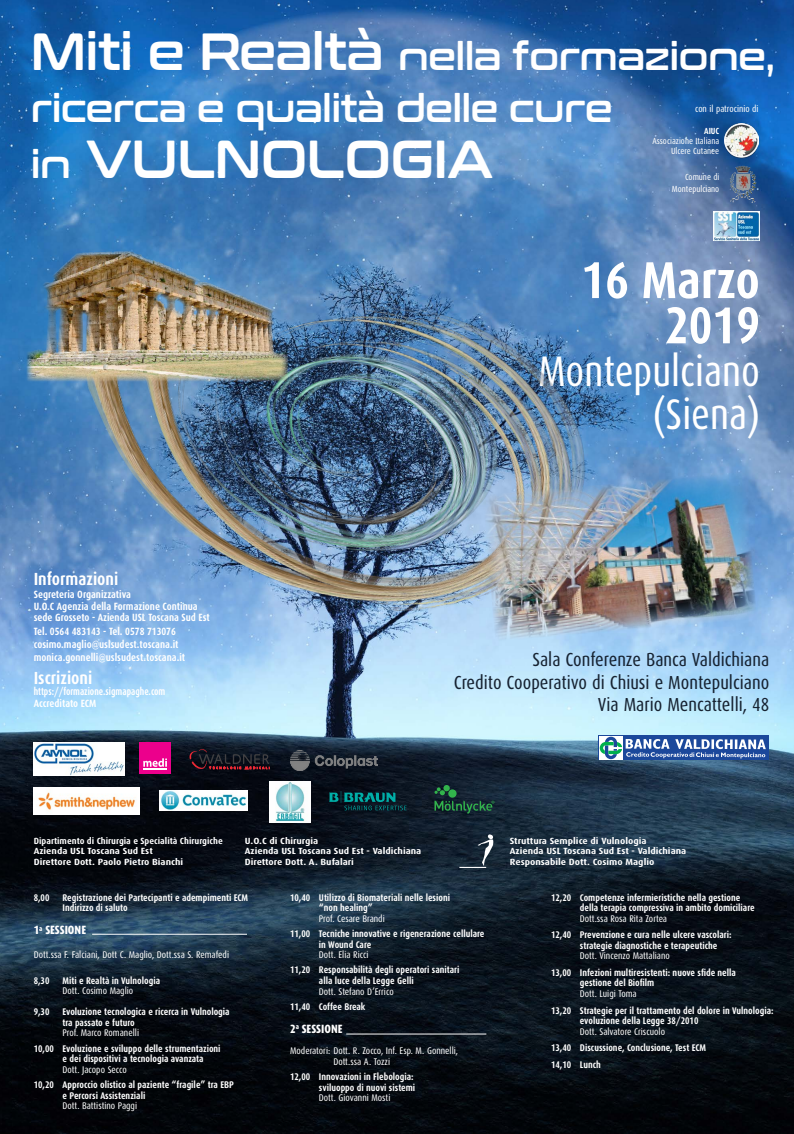
<style>
.page{position:relative;width:794px;height:1134px;background:#fff}
.page>*{position:absolute;margin:0;border:0;box-sizing:border-box;transform-origin:0 0}
.t1{font:53.2px "Conthrax Sb";color:#fff;scale:.88 1}
.t2{font:700 52px/45.2px "Dax Condensed";color:#fff;text-align:right}
.t3{font:42.8px/42.7px "Dax Condensed";color:#fff;text-align:right}
.t4{font:38.8px/52px "Conthrax Sb";color:#fff;scale:.88 1}
.t5{font:18.88px/22.7px "Dax Condensed";color:#162231;text-align:right}
.t6{font:700 17.56px "Dax Condensed";color:#fff}
.t7{font:800 12px "Dax Condensed";color:#fff}
.t8{font:700 10.56px/11.4px "Dax Condensed";color:#fff}
.t9{font:700 10.56px/11.4px "Dax Condensed";color:#fff;scale:.88 1}
.t10{font:700 9.68px/10.6px "Dax Condensed";color:#fff}
.t11{font:9.68px/10.6px "Dax Condensed";color:#fff}
.t12{font:9.44px "Dax Condensed";color:#fff}
.t13{font:700 8.92px/10.3px "Dax Condensed";color:#fff;scale:1.25 1}
.t14{font:700 8.92px/10.3px "Dax Condensed";color:#fff;scale:1.13 1}
.t15{font:8.84px/12.2px "Dax Condensed";color:#fff;text-align:right}
.t16{font:700 8.84px "Dax Condensed";color:#fff}
.s1{font-size:52px}
.s2{font-size:38.8px}
</style>
<div class="page">
<img style="left:0;top:0;width:794px;height:1134px">
<div style="left:598px;top:735px;width:171px;height:25px;background:#1b489b"></div>
<div style="left:599px;top:736px;width:23px;height:24px;background:#fff"></div>
<svg style="left:600px;top:737px;width:166px;height:22px"></svg>
<svg style="left:735px;top:166px;width:8px;height:7px"></svg>
<img style="left:725px;top:123px;width:33px;height:35px">
<img style="left:714px;top:211px;width:46px;height:29px">
<img style="left:34px;top:788px;width:105px;height:26px">
<div style="left:139px;top:743px;width:32px;height:31px;background:#ec008c"></div>
<svg style="left:143px;top:758px;width:24px;height:12px"></svg>
<img style="left:290px;top:751px;width:87px;height:19px">
<img style="left:34px;top:743px;width:91px;height:33px">
<svg style="left:329px;top:791px;width:77px;height:19px"></svg>
<img style="left:269px;top:781px;width:42px;height:42px">
<img style="left:160px;top:790px;width:87px;height:20px">
<svg style="left:189px;top:749px;width:81px;height:21px;background:#261822"></svg>
<svg style="left:434px;top:785px;width:60px;height:29px;background:#193f36"></svg>
<svg style="left:459px;top:834px;width:34px;height:34px"></svg>
<hr style="left:92px;top:934px;width:155px;height:1px;background:#fff">
<hr style="left:346px;top:1034px;width:140px;height:1px;background:#fff">
<img style="left:49px;top:268px;width:554px;height:371px">
<img style="left:79px;top:266px;width:513px;height:385px">
<img style="left:68px;top:282px;width:538px;height:344px">
<img style="left:103px;top:289px;width:489px;height:337px">
<img style="left:27px;top:221px;width:260px;height:160px">
<img style="left:482px;top:472px;width:275px;height:170px">
<h3 class="t4" style="left:31px;top:28px;width:846px"><span class="s1">Miti e Realtà</span> nella formazione, ricerca e qualità delle cure</h3>
<h1 class="t1" style="left:31px;top:118px;width:526px"><span class="s2">in</span> VULNOLOGIA</h1>
<p class="t12" style="left:695px;top:103px;width:65px">con il patrocinio di</p>
<p class="t16" style="left:704px;top:126px;width:17px">AIUC</p>
<p class="t15" style="left:652px;top:136px;width:68px;line-height:10px">Associazione Italiana<br>Ulcere Cutanee</p>
<p class="t15" style="left:672px;top:171px;width:49px">Comune di<br>Montepulciano</p>
<h2 class="t2" style="left:581px;top:258px;width:180px">16 Marzo<br>2019</h2>
<h3 class="t3" style="left:538px;top:350px;width:223px">Montepulciano (Siena)</h3>
<h3 class="t6" style="left:34px;top:569px;width:86px">Informazioni</h3>
<p class="t8" style="left:34px;top:589px;width:177px">Segreteria Organizzativa<br>U.O.C Agenzia della Formazione Continua sede Grosseto - Azienda USL Toscana Sud Est</p>
<p class="t8" style="left:34px;top:624px;width:153px;line-height:13.2px">Tel. 0564 483143 - Tel. 0578 713076 cosimo.maglio@uslsudest.toscana.it monica.gonnelli@uslsudest.toscana.it</p>
<h3 class="t6" style="left:34px;top:668px;width:60px">Iscrizioni</h3>
<p class="t9" style="left:34px;top:686px;width:151px">https://formazione.sigmapaghe.com<br>Accreditato ECM</p>
<h3 class="t5" style="left:454px;top:648px;width:317px">Sala Conferenze Banca Valdichiana<br>Credito Cooperativo di Chiusi e Montepulciano<br>Via Mario Mencattelli, 48</h3>
<p class="t14" style="left:34px;top:836px;width:169px">Dipartimento di Chirurgia e Specialità Chirurgiche<br>Azienda USL Toscana Sud Est<br>Direttore Dott. Paolo Pietro Bianchi</p>
<p class="t13" style="left:245px;top:836px;width:143px">U.O.C di Chirurgia<br>Azienda USL Toscana Sud Est - Valdichiana<br>Direttore Dott. A. Bufalari</p>
<p class="t13" style="left:510px;top:836px;width:143px">Struttura Semplice di Vulnologia<br>Azienda USL Toscana Sud Est - Valdichiana<br>Responsabile Dott. Cosimo Maglio</p>
<p class="t10" style="left:34px;top:892px;width:17px">8,00</p>
<p class="t10" style="left:63px;top:892px;width:187px">Registrazione dei Partecipanti e adempimenti ECM<br>Indirizzo di saluto</p>
<p class="t7" style="left:34px;top:924px;width:54px">1<sup>a</sup> SESSIONE</p>
<p class="t11" style="left:34px;top:949px;width:197px">Dott.ssa F. Falciani, Dott C. Maglio, Dott.ssa S. Remafedi</p>
<p class="t10" style="left:34px;top:975px;width:17px">8,30</p>
<p class="t10" style="left:63px;top:975px;width:99px">Miti e Realtà in Vulnologia</p>
<p class="t11" style="left:63px;top:986px;width:72px">Dott. Cosimo Maglio</p>
<p class="t10" style="left:34px;top:1007px;width:17px">9,30</p>
<p class="t10" style="left:63px;top:1007px;width:169px">Evoluzione tecnologica e ricerca in Vulnologia tra passato e futuro</p>
<p class="t11" style="left:63px;top:1028px;width:78px">Prof. Marco Romanelli</p>
<p class="t10" style="left:63px;top:1043px;width:160px;text-indent:-29px">10,00 Evoluzione e sviluppo delle strumentazioni e dei dispositivi a tecnologia avanzata</p>
<p class="t11" style="left:63px;top:1064px;width:66px">Dott. Jacopo Secco</p>
<p class="t10" style="left:63px;top:1080px;width:173px;text-indent:-29px">10,20 Approccio olistico al paziente “fragile” tra EBP e Percorsi Assistenziali</p>
<p class="t11" style="left:63px;top:1101px;width:76px">Dott. Battistino Paggi</p>
<p class="t10" style="left:319px;top:892px;width:133px;text-indent:-29px">10,40 Utilizzo di Biomateriali nelle lesioni “non healing”</p>
<p class="t11" style="left:319px;top:913px;width:67px">Prof. Cesare Brandi</p>
<p class="t10" style="left:319px;top:928px;width:167px;text-indent:-29px">11,00 Tecniche innovative e rigenerazione cellulare in Wound Care</p>
<p class="t11" style="left:319px;top:950px;width:51px">Dott. Elia Ricci</p>
<p class="t10" style="left:319px;top:965px;width:142px;text-indent:-29px">11,20 Responsabilità degli operatori sanitari alla luce della Legge Gelli</p>
<p class="t11" style="left:319px;top:986px;width:76px">Dott. Stefano D’Errico</p>
<p class="t10" style="left:290px;top:1001px;width:77px">11,40 Coffee Break</p>
<p class="t7" style="left:290px;top:1022px;width:54px">2<sup>a</sup> SESSIONE</p>
<p class="t11" style="left:333px;top:1046px;width:126px;text-indent:-43px">Moderatori: Dott. R. Zocco, Inf. Esp. M. Gonnelli,<br>Dott.ssa A. Tozzi</p>
<p class="t10" style="left:290px;top:1072px;width:127px;text-align:right">12,00 Innovazioni in Flebologia: sviluoppo di nuovi sistemi</p>
<p class="t11" style="left:319px;top:1093px;width:73px">Dott. Giovanni Mosti</p>
<p class="t10" style="left:580px;top:892px;width:176px;text-indent:-29px">12,20 Competenze infermieristiche nella gestione della terapia compressiva in ambito domiciliare</p>
<p class="t11" style="left:580px;top:913px;width:89px">Dott.ssa Rosa Rita Zortea</p>
<p class="t10" style="left:580px;top:930px;width:153px;text-indent:-29px">12,40 Prevenzione e cura nelle ulcere vascolari: strategie diagnostiche e terapeutiche</p>
<p class="t11" style="left:580px;top:951px;width:92px">Dott. Vincenzo Mattaliano</p>
<p class="t10" style="left:580px;top:967px;width:158px;text-indent:-29px">13,00 Infezioni multiresistenti: nuove sfide nella gestione del Biofilm</p>
<p class="t11" style="left:580px;top:988px;width:58px">Dott. Luigi Toma</p>
<p class="t10" style="left:580px;top:1005px;width:195px;text-indent:-29px">13,20 Strategie per il trattamento del dolore in Vulnologia: evoluzione della Legge 38/2010</p>
<p class="t11" style="left:580px;top:1026px;width:87px">Dott. Salvatore Criscuolo</p>
<p class="t10" style="left:551px;top:1039px;width:156px;line-height:16.6px">13,40 Discussione, Conclusione, Test ECM<br>14,10 Lunch</p>
</div>
